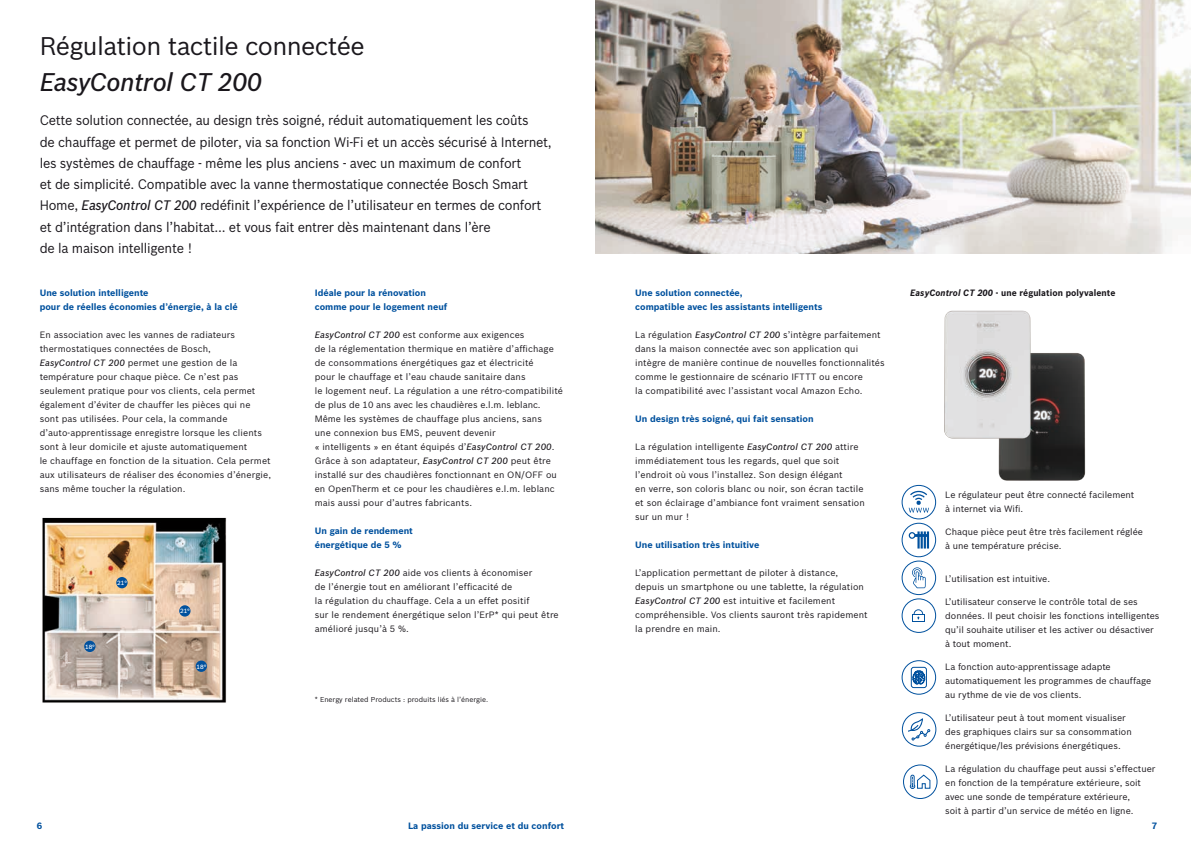
<style>
.page{position:relative;width:1191px;height:842px;background:#fff}
.page>*{position:absolute;margin:0;border:0;box-sizing:border-box;transform-origin:0 0}
.t1{font:25px "Bosch Sans";letter-spacing:-.025em;color:#1a171c}
.t2{font:italic 500 25px "Bosch Sans";letter-spacing:-.025em;color:#1a171c}
.t3{font:13.5px/21.3px "Bosch Sans";letter-spacing:-.02em;color:#1a171c;scale:.95 1}
.t4{font:9px/14px "Bosch Sans";letter-spacing:.01em;color:#1a171c}
.t5{font:700 9px/14px "Bosch Sans";color:#00519e}
.t6{font:700 9px "Bosch Sans";letter-spacing:.01em;color:#1a171c;scale:.95 1}
.t7{font:7px "Bosch Sans";color:#1a171c}
.t8{font:500 6px "Bosch Sans";color:#fff}
.s1{font-weight:500;font-style:italic}
.s2{font-style:italic}
</style>
<div class="page">
<img style="left:42px;top:517px;width:185px;height:186px">
<img style="left:998px;top:353px;width:87px;height:128px">
<img style="left:944px;top:310px;width:86px;height:129px">
<img style="left:595px;top:0;width:596px;height:254px">
<div style="left:902px;top:485px;width:34px;height:34px;border:1px solid #00519e;border-radius:50%"></div>
<div style="left:902px;top:523px;width:34px;height:34px;border:1px solid #00519e;border-radius:50%"></div>
<div style="left:902px;top:561px;width:34px;height:34px;border:1px solid #00519e;border-radius:50%"></div>
<div style="left:902px;top:599px;width:34px;height:34px;border:1px solid #00519e;border-radius:50%"></div>
<div style="left:902px;top:660px;width:34px;height:34px;border:1px solid #00519e;border-radius:50%"></div>
<div style="left:902px;top:712px;width:34px;height:34px;border:1px solid #00519e;border-radius:50%"></div>
<div style="left:903px;top:765px;width:34px;height:34px;border:1px solid #00519e;border-radius:50%"></div>
<svg style="left:908px;top:491px;width:21px;height:22px"></svg>
<svg style="left:908px;top:531px;width:21px;height:17px"></svg>
<svg style="left:912px;top:567px;width:13px;height:21px"></svg>
<svg style="left:912px;top:609px;width:12px;height:13px"></svg>
<svg style="left:913px;top:670px;width:11px;height:14px"></svg>
<div style="left:911px;top:667px;width:15px;height:21px;border:1px solid #00519e;border-radius:2px"></div>
<svg style="left:908px;top:718px;width:22px;height:22px"></svg>
<svg style="left:909px;top:774px;width:21px;height:15px"></svg>
<div style="left:84px;top:641px;width:11px;height:11px;background:#00519e;border-radius:50%"></div>
<div style="left:196px;top:660px;width:11px;height:12px;background:#00519e;border-radius:50%"></div>
<div style="left:116px;top:577px;width:12px;height:11px;background:#00519e;border-radius:50%"></div>
<div style="left:179px;top:605px;width:11px;height:12px;background:#00519e;border-radius:50%"></div>
<h1 class="t1" style="left:40px;top:30px;width:326px">Régulation tactile connectée</h1>
<h1 class="t2" style="left:40px;top:66px;width:224px">EasyControl CT 200</h1>
<p class="t3" style="left:40px;top:110px;width:540px">Cette solution connectée, au design très soigné, réduit automatiquement les coûts<br>de chauffage et permet de piloter, via sa fonction Wi-Fi et un accès sécurisé à Internet, les systèmes de chauffage - même les plus anciens - avec un maximum de confort<br>et de simplicité. Compatible avec la vanne thermostatique connectée Bosch Smart Home, <span class="s1">EasyControl CT 200</span> redéfinit l’expérience de l’utilisateur en termes de confort et d’intégration dans l’habitat... et vous fait entrer dès maintenant dans l’ère<br>de la maison intelligente !</p>
<p class="t5" style="left:40px;top:285px;width:199px">Une solution intelligente<br>pour de réelles économies d’énergie, à la clé</p>
<p class="t4" style="left:40px;top:327px;width:233px">En association avec les vannes de radiateurs thermostatiques connectées de Bosch,<br><span class="s1">EasyControl CT 200</span> permet une gestion de la température pour chaque pièce. Ce n’est pas seulement pratique pour vos clients, cela permet également d’éviter de chauffer les pièces qui ne sont pas utilisées. Pour cela, la commande d’auto-apprentissage enregistre lorsque les clients sont à leur domicile et ajuste automatiquement<br>le chauffage en fonction de la situation. Cela permet aux utilisateurs de réaliser des économies d’énergie, sans même toucher la régulation.</p>
<p class="t5" style="left:315px;top:285px;width:134px">Idéale pour la rénovation comme pour le logement neuf</p>
<p class="t4" style="left:315px;top:327px;width:250px"><span class="s1">EasyControl CT 200</span> est conforme aux exigences<br>de la réglementation thermique en matière d’affichage de consommations énergétiques gaz et électricité<br>pour le chauffage et l’eau chaude sanitaire dans<br>le logement neuf. La régulation a une rétro-compatibilité de plus de 10 ans avec les chaudières e.l.m. leblanc.<br>Même les systèmes de chauffage plus anciens, sans<br>une connexion bus EMS, peuvent devenir<br>« intelligents » en étant équipés d’<span class="s1">EasyControl CT 200</span>.<br>Grâce à son adaptateur, <span class="s1">EasyControl CT 200</span> peut être installé sur des chaudières fonctionnant en ON/OFF ou en OpenTherm et ce pour les chaudières e.l.m. leblanc mais aussi pour d’autres fabricants.</p>
<p class="t5" style="left:315px;top:523px;width:100px">Un gain de rendement énergétique de 5 %</p>
<p class="t4" style="left:315px;top:565px;width:245px"><span class="s1">EasyControl CT 200</span> aide vos clients à économiser<br>de l’énergie tout en améliorant l’efficacité de<br>la régulation du chauffage. Cela a un effet positif<br>sur le rendement énergétique selon l’ErP* qui peut être amélioré jusqu’à 5 %.</p>
<p class="t8" style="left:117px;top:579px;width:11px">21°</p>
<p class="t8" style="left:180px;top:607px;width:11px">21°</p>
<p class="t8" style="left:85px;top:643px;width:11px">18°</p>
<p class="t8" style="left:196px;top:663px;width:11px">18°</p>
<p class="t7" style="left:315px;top:695px;width:175px">* Energy related Products : produits liés à l’énergie.</p>
<p class="t5" style="left:635px;top:285px;width:189px">Une solution connectée,<br>compatible avec les assistants intelligents</p>
<p class="t4" style="left:635px;top:327px;width:251px">La régulation <span class="s1">EasyControl CT 200</span> s’intègre parfaitement dans la maison connectée avec son application qui intègre de manière continue de nouvelles fonctionnalités comme le gestionnaire de scénario IFTTT ou encore<br>la compatibilité avec l’assistant vocal Amazon Echo.</p>
<p class="t5" style="left:635px;top:411px;width:180px">Un design très soigné, qui fait sensation</p>
<p class="t4" style="left:635px;top:439px;width:231px">La régulation intelligente <span class="s1">EasyControl CT 200</span> attire immédiatement tous les regards, quel que soit l’endroit où vous l’installez. Son design élégant<br>en verre, son coloris blanc ou noir, son écran tactile et son éclairage d’ambiance font vraiment sensation sur un mur !</p>
<p class="t5" style="left:635px;top:537px;width:126px">Une utilisation très intuitive</p>
<p class="t4" style="left:635px;top:565px;width:234px">L’application permettant de piloter à distance, depuis un smartphone ou une tablette, la régulation <span class="s1">EasyControl CT 200</span> est intuitive et facilement compréhensible. Vos clients sauront très rapidement la prendre en main.</p>
<p class="t6" style="left:910px;top:287px;width:218px"><span class="s2">EasyControl CT 200</span> - une régulation polyvalente</p>
<p class="t4" style="left:945px;top:487px;width:191px">Le régulateur peut être connecté facilement à internet via Wifi.</p>
<p class="t4" style="left:945px;top:524px;width:199px">Chaque pièce peut être très facilement réglée à une température précise.</p>
<p class="t4" style="left:945px;top:571px;width:106px">L’utilisation est intuitive.</p>
<p class="t4" style="left:945px;top:594px;width:216px">L’utilisateur conserve le contrôle total de ses données. Il peut choisir les fonctions intelligentes qu’il souhaite utiliser et les activer ou désactiver à tout moment.</p>
<p class="t4" style="left:945px;top:659px;width:207px">La fonction auto-apprentissage adapte automatiquement les programmes de chauffage au rythme de vie de vos clients.</p>
<p class="t4" style="left:945px;top:710px;width:188px">L’utilisateur peut à tout moment visualiser des graphiques clairs sur sa consommation énergétique/les prévisions énergétiques.</p>
<p class="t4" style="left:945px;top:761px;width:212px">La régulation du chauffage peut aussi s’effectuer en fonction de la température extérieure, soit avec une sonde de température extérieure,<br>soit à partir d’un service de météo en ligne.</p>
<p class="t5" style="left:37px;top:819px;width:7px">6</p>
<p class="t5" style="left:408px;top:819px;width:158px">La passion du service et du confort</p>
<p class="t5" style="left:1151px;top:819px;width:7px">7</p>
</div>
